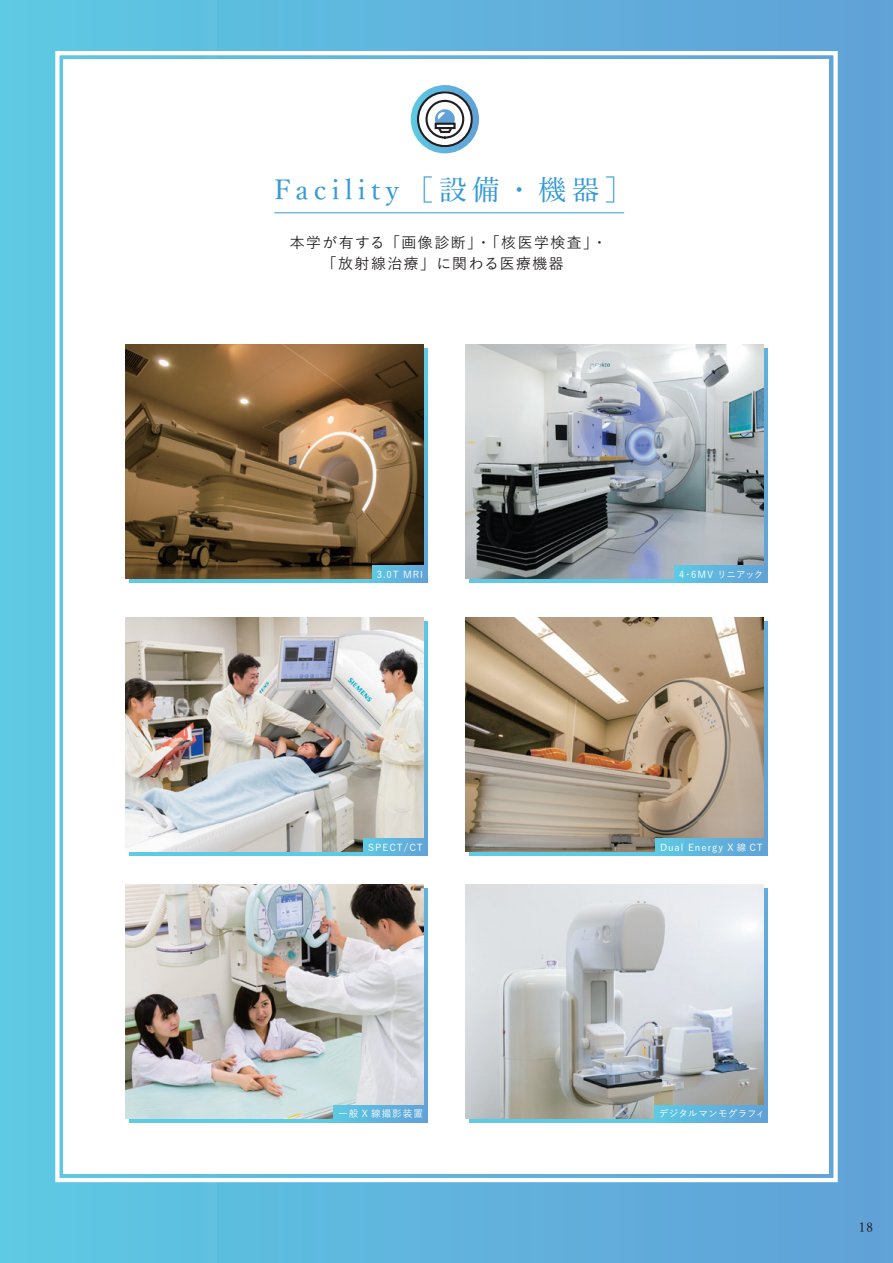
<style>
.page{position:relative;width:893px;height:1263px;background:#fff}
.page>*{position:absolute;margin:0;border:0;box-sizing:border-box;transform-origin:0 0}
.t1{font:500 27.6px "Yu Min Pr 6 N";letter-spacing:.2em;color:#359bd6}
.t2{font:500 14.85px/21.3px "Yu Go Pr 6 N";letter-spacing:.1em;color:#231f20}
.t3{font:500 12.75px "Yu Min Pr 6 N";color:#231f20}
.t4{font:500 9.6px "Yu Go Pr 6 N";letter-spacing:.1em;color:#fff}
.t5{font:500 9.6px "Yu Go Pr 6 N";letter-spacing:.015em;color:#fff}
.t6{font:500 9.6px "Yu Go Pr 6 N";letter-spacing:-.005em;color:#fff}
</style>
<div class="page">
<div style="left:0;top:0;width:893px;height:1263px;background:linear-gradient(to right,#5ec9e3,#61a0d7)"></div>
<div style="left:64px;top:60px;width:765px;height:1114px;background:#fff"></div>
<div style="left:55px;top:51px;width:783px;height:1131px;border:4px solid #fff"></div>
<svg style="left:411px;top:85px;width:68px;height:68px"></svg>
<svg style="left:417px;top:91px;width:56px;height:56px"></svg>
<div style="left:435px;top:123px;width:21px;height:6px;border:2px solid #231f20"></div>
<svg style="left:470px;top:621px;width:297px;height:234px;background:#6daac1"></svg>
<svg style="left:470px;top:888px;width:297px;height:234px;background:#76b8d4"></svg>
<svg style="left:130px;top:621px;width:297px;height:234px;background:#7cc4da"></svg>
<svg style="left:130px;top:888px;width:297px;height:234px;background:#7ac0db"></svg>
<svg style="left:130px;top:349px;width:297px;height:234px;background:#5ca5b6"></svg>
<svg style="left:470px;top:349px;width:297px;height:234px;background:#67b2cf"></svg>
<img style="left:466px;top:617px;width:297px;height:234px">
<img style="left:466px;top:884px;width:297px;height:234px">
<img style="left:125px;top:617px;width:298px;height:234px">
<img style="left:125px;top:884px;width:298px;height:234px">
<img style="left:466px;top:344px;width:297px;height:234px">
<img style="left:125px;top:344px;width:298px;height:234px">
<div style="left:654px;top:1105px;width:113px;height:17px;background:linear-gradient(to right,#5dc9e4,#61a1d7)"></div>
<div style="left:334px;top:1105px;width:93px;height:17px;background:linear-gradient(to right,#5dc8e3,#61a1d7)"></div>
<div style="left:364px;top:838px;width:63px;height:17px;background:linear-gradient(to right,#5dc9e3,#61a2d8)"></div>
<div style="left:373px;top:566px;width:54px;height:17px;background:linear-gradient(to right,#5dc7e3,#61a3d8)"></div>
<div style="left:674px;top:566px;width:93px;height:17px;background:linear-gradient(to right,#5dc9e4,#61a1d7)"></div>
<div style="left:656px;top:838px;width:111px;height:17px;background:linear-gradient(to right,#5dc9e3,#61a1d7)"></div>
<hr style="left:274px;top:212px;width:350px;height:1px;background:#359bd6">
<h1 class="t1" style="left:274px;top:164px;width:360px">Facility［設備・機器］</h1>
<h2 class="t2" style="left:322px;top:230px;width:287px;text-indent:-32px">本学が有する「画像診断」・「核医学検査」・「放射線治療」に関わる医療機器</h2>
<p class="t4" style="left:377px;top:565px;width:48px">3.0T MRI</p>
<p class="t6" style="left:679px;top:565px;width:86px">4･6MV リニアック</p>
<p class="t4" style="left:368px;top:838px;width:56px">SPECT/CT</p>
<p class="t4" style="left:660px;top:838px;width:104px">Dual Energy X 線 CT</p>
<p class="t4" style="left:338px;top:1105px;width:86px">一般 X 線撮影装置</p>
<p class="t5" style="left:659px;top:1105px;width:108px">デジタルマンモグラフィ</p>
<h3 class="t3" style="left:859px;top:1215px;width:16px">18</h3>
</div>
